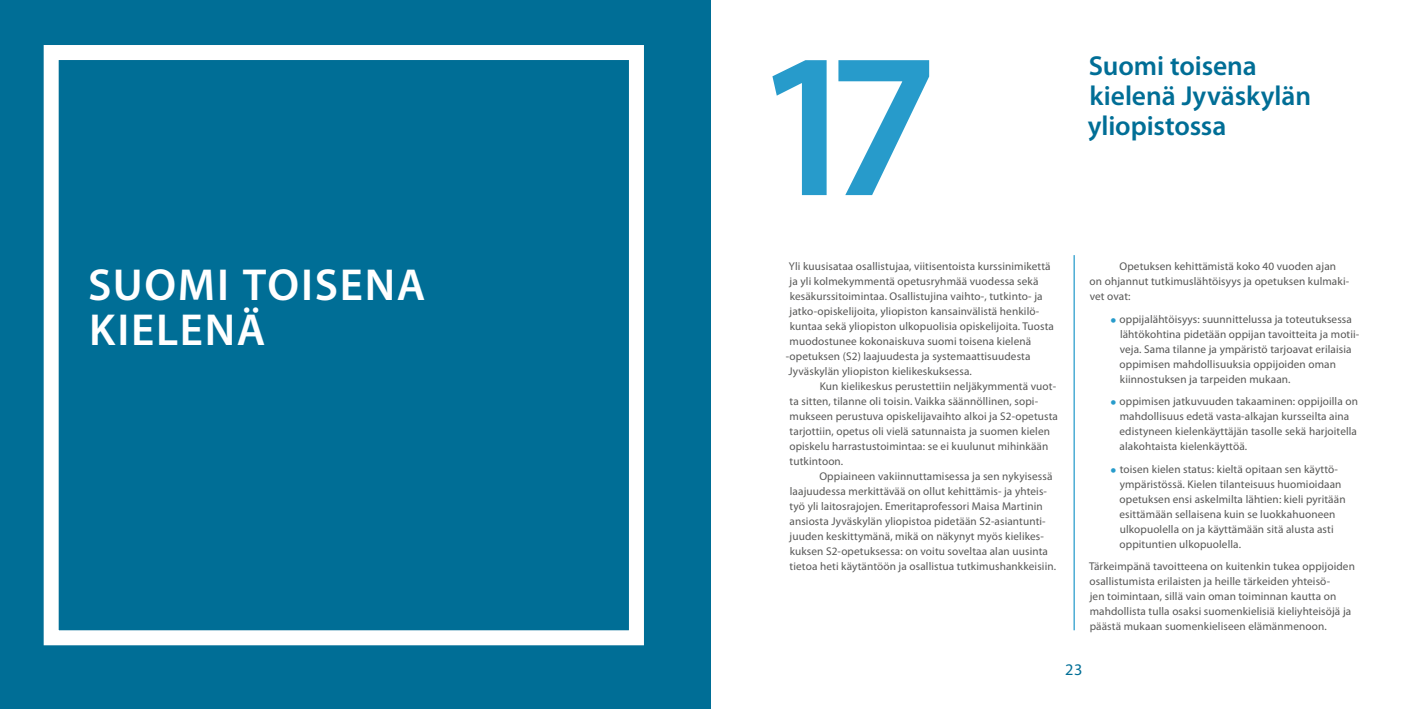
<style>
.page{position:relative;width:1418px;height:709px;background:#fff}
.page>*{position:absolute;margin:0;border:0;box-sizing:border-box;transform-origin:0 0}
.t1{font:600 207.5px "Myriad Pro";color:#279bcb}
.t2{font:600 45px/45px "Myriad Pro";letter-spacing:.04em;color:#fff}
.t3{font:600 27.5px/30px "Myriad Pro";letter-spacing:-.005em;color:#006e96}
.t4{font:16.25px "Myriad Pro";color:#006e96}
.t5{font:11.25px/15px "Myriad Pro";letter-spacing:.01em;color:#575756}
.s1{font-weight:700;font-size:17.5px;color:#279bcb}
</style>
<div class="page">
<div style="left:0;top:0;width:710px;height:709px;background:#006e96"></div>
<svg style="left:43px;top:45px;width:601px;height:601px"></svg>
<hr style="left:1073px;top:255px;width:1px;height:375px;background:#279bcb">
<h2 class="t2" style="left:88px;top:261px;width:58px">Suom</h2>
<h2 class="t2" style="left:89px;top:261px;width:332px;text-indent:128px">i toisena kielenä</h2>
<h1 class="t1" style="left:753px;top:-7px;width:187px">17</h1>
<h3 class="t3" style="left:1087px;top:50px;width:225px">Suomi toisena kielenä Jyväskylän yliopistossa</h3>
<p class="t5" style="left:789px;top:259px;width:263px">Yli kuusisataa osallistujaa, viitisentoista kurssinimikettä</p>
<p class="t5" style="left:789px;top:274px;width:250px">ja yli kolmekymmentä opetusryhmää vuodessa sekä</p>
<p class="t5" style="left:789px;top:289px;width:254px">kesäkurssitoimintaa. Osallistujina vaihto-, tutkinto- ja</p>
<p class="t5" style="left:789px;top:304px;width:251px">jatko-opiskelijoita, yliopiston kansainvälistä henkilö-</p>
<p class="t5" style="left:789px;top:319px;width:266px">kuntaa sekä yliopiston ulkopuolisia opiskelijoita. Tuosta</p>
<p class="t5" style="left:789px;top:334px;width:243px">muodostunee kokonaiskuva suomi toisena kielenä</p>
<p class="t5" style="left:785px;top:349px;width:246px">-opetuksen (S2) laajuudesta ja systemaattisuudesta</p>
<p class="t5" style="left:788px;top:364px;width:185px">Jyväskylän yliopiston kielikeskuksessa.</p>
<p class="t5" style="left:819px;top:379px;width:238px">Kun kielikeskus perustettiin neljäkymmentä vuot-</p>
<p class="t5" style="left:789px;top:394px;width:250px">ta sitten, tilanne oli toisin. Vaikka säännöllinen, sopi-</p>
<p class="t5" style="left:789px;top:409px;width:270px">mukseen perustuva opiskelijavaihto alkoi ja S2-opetusta</p>
<p class="t5" style="left:789px;top:424px;width:262px">tarjottiin, opetus oli vielä satunnaista ja suomen kielen</p>
<p class="t5" style="left:789px;top:439px;width:260px">opiskelu harrastustoimintaa: se ei kuulunut mihinkään</p>
<p class="t5" style="left:789px;top:454px;width:55px">tutkintoon.</p>
<p class="t5" style="left:819px;top:468px;width:234px">Oppiaineen vakiinnuttamisessa ja sen nykyisessä</p>
<p class="t5" style="left:789px;top:483px;width:259px">laajuudessa merkittävää on ollut kehittämis- ja yhteis-</p>
<p class="t5" style="left:789px;top:498px;width:255px">työ yli laitosrajojen. Emeritaprofessori Maisa Martinin</p>
<p class="t5" style="left:789px;top:513px;width:258px">ansiosta Jyväskylän yliopistoa pidetään S2-asiantunti-</p>
<p class="t5" style="left:789px;top:528px;width:256px">juuden keskittymänä, mikä on näkynyt myös kielikes-</p>
<p class="t5" style="left:789px;top:543px;width:260px">kuksen S2-opetuksessa: on voitu soveltaa alan uusinta</p>
<p class="t5" style="left:789px;top:558px;width:268px">tietoa heti käytäntöön ja osallistua tutkimushankkeisiin.</p>
<p class="t5" style="left:1089px;top:258px;width:261px;text-indent:30px">Opetuksen kehittämistä koko 40 vuoden ajan on ohjannut tutkimuslähtöisyys ja opetuksen kulmaki&shy;vet ovat:</p>
<p class="t5" style="left:1119px;top:311px;width:241px;text-indent:-9px"><span class="s1">•</span> oppijalähtöisyys: suunnittelussa ja toteutuksessa lähtökohtina pidetään oppijan tavoitteita ja motii&shy;veja. Sama tilanne ja ympäristö tarjoavat erilaisia oppimisen mahdollisuuksia oppijoiden oman kiinnostuksen ja tarpeiden mukaan.</p>
<p class="t5" style="left:1119px;top:394px;width:240px;text-indent:-9px"><span class="s1">•</span> oppimisen jatkuvuuden takaaminen: oppijoilla on mahdollisuus edetä vasta-alkajan kursseilta aina edistyneen kielenkäyttäjän tasolle sekä harjoitella alakohtaista kielenkäyttöä.</p>
<p class="t5" style="left:1119px;top:461px;width:227px;text-indent:-9px"><span class="s1">•</span> toisen kielen status: kieltä opitaan sen käyttö&shy;ympäristössä. Kielen tilanteisuus huomioidaan opetuksen ensi askelmilta lähtien: kieli pyritään esittämään sellaisena kuin se luokkahuoneen ulkopuolella on ja käyttämään sitä alusta asti oppituntien ulkopuolella.</p>
<p class="t5" style="left:1089px;top:559px;width:267px">Tärkeimpänä tavoitteena on kuitenkin tukea oppijoiden osallistumista erilaisten ja heille tärkeiden yhteisö-<br>jen toimintaan, sillä vain oman toiminnan kautta on mahdollista tulla osaksi suomenkielisiä kieliyhteisöjä ja päästä mukaan suomenkieliseen elämänmenoon.</p>
<h3 class="t4" style="left:1065px;top:660px;width:19px">23</h3>
</div>
